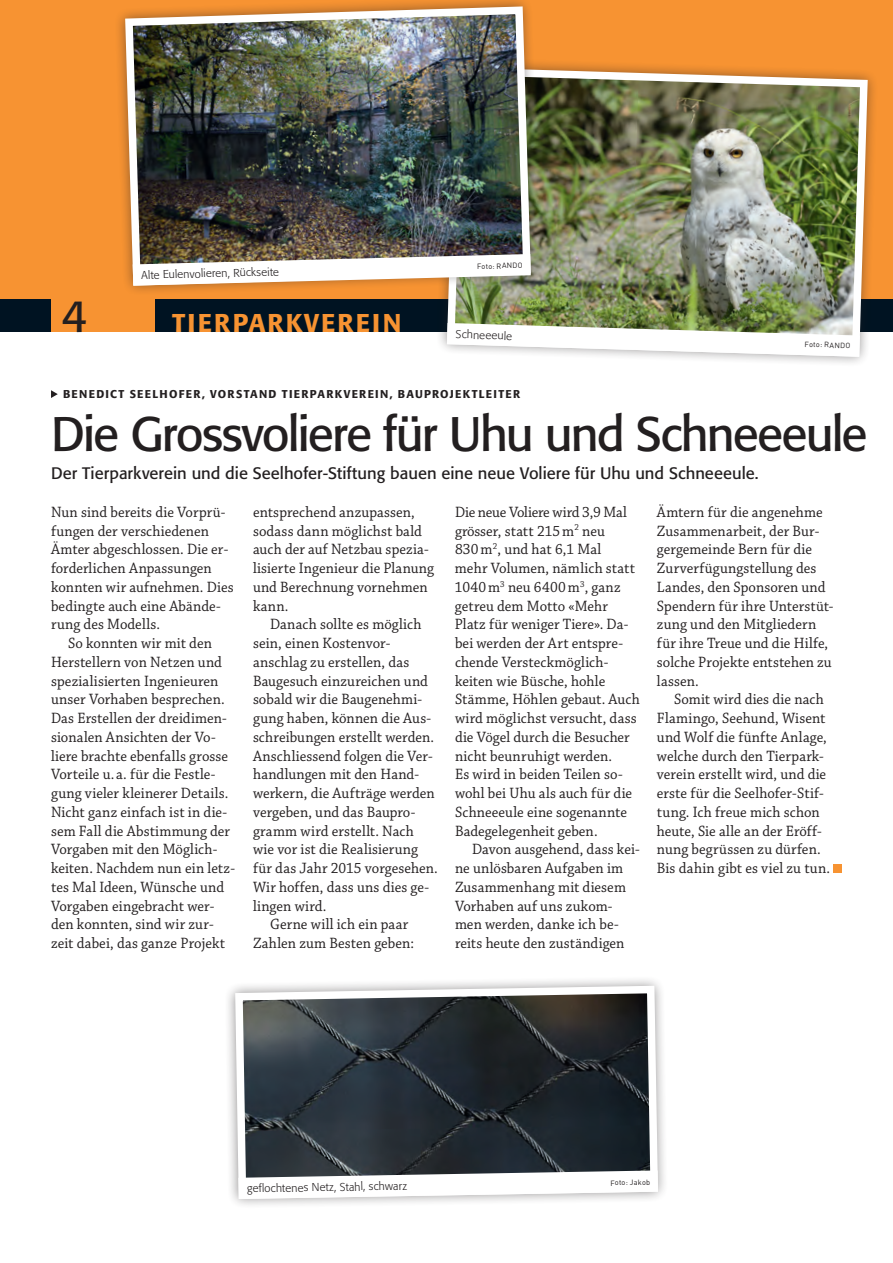
<style>
.page{position:relative;width:893px;height:1263px;background:#fff}
.page>*{position:absolute;margin:0;border:0;box-sizing:border-box;transform-origin:0 0}
.t1{font:48px "Formata";letter-spacing:-.04em;color:#231f20}
.t2{font:44.7px "Formata";color:#231f20}
.t3{font:500 25.5px "Formata";letter-spacing:.07em;color:#f79332}
.t4{font:500 25.5px "Formata";letter-spacing:.045em;color:#f79332}
.t5{font:16.5px "Formata";color:#231f20}
.t6{font:15.75px/18.8px "Chaparral Pro";letter-spacing:.005em;color:#231f20;scale:.94 1}
.t7{font:300 11.25px "Formata";color:#231f20}
.t8{font:500 11.25px "Formata";letter-spacing:.115em;color:#231f20}
.t9{font:7.5px "DIN";color:#231f20}
</style>
<div class="page">
<div style="left:0;top:0;width:893px;height:332px;background:#f79332"></div>
<div style="left:0;top:299px;width:51px;height:33px;background:#001322"></div>
<div style="left:155px;top:299px;width:738px;height:33px;background:#001322"></div>
<svg style="left:51px;top:390px;width:7px;height:8px"></svg>
<div style="left:833px;top:865px;width:9px;height:8px;background:#f79332"></div>
<img style="left:443px;top:63px;width:429px;height:298px">
<svg style="left:447px;top:323px;width:413px;height:34px"></svg>
<img style="left:118px;top:0;width:425px;height:298px">
<img style="left:121px;top:3px;width:414px;height:287px">
<img style="left:133px;top:254px;width:398px;height:32px">
<svg style="left:228px;top:979px;width:436px;height:226px"></svg>
<svg style="left:231px;top:982px;width:431px;height:221px;background:#484e53"></svg>
<svg style="left:238px;top:1170px;width:420px;height:29px"></svg>
<h2 class="t2" style="left:61px;top:289px;width:28px">4</h2>
<p class="t7" style="left:141px;top:268px;width:139px;rotate:-1deg">Alte Eulenvolieren, Rückseite</p>
<h3 class="t3" style="left:172px;top:307px;width:231px">TIERPARKVEREIN</h3>
<h3 class="t4" style="left:194px;top:307px;width:196px">ERPARKVEREIN</h3>
<p class="t9" style="left:477px;top:262px;width:47px;rotate:-2deg">Foto: RANDO</p>
<p class="t7" style="left:456px;top:327px;width:58px;rotate:2deg">Schneeeule</p>
<p class="t9" style="left:805px;top:339px;width:47px;rotate:2deg">Foto: RANDO</p>
<p class="t8" style="left:63px;top:387px;width:459px">BENEDICT SEELHOFER, VORSTAND TIERPARKVEREIN, BAUPROJEKTLEITER</p>
<h1 class="t1" style="left:51px;top:404px;width:818px">Die Grossvoliere für Uhu und Schneeeule</h1>
<p class="t5" style="left:51px;top:464px;width:709px">Der Tierparkverein und die Seelhofer-Stiftung bauen eine neue Voliere für Uhu und Schneeeule.</p>
<p class="t6" style="left:51px;top:503px;width:196px">Nun sind bereits die Vorprü&shy;fungen der verschiedenen<br>Ämter abgeschlossen. Die er&shy;forderlichen Anpassungen konnten wir aufnehmen. Dies bedingte auch eine Abände&shy;rung des Modells.</p>
<p class="t6" style="left:51px;top:634px;width:197px;text-indent:17px">So konnten wir mit den<br>Herstellern von Netzen und spezialisierten Ingenieuren unser Vorhaben besprechen.<br>Das Erstellen der dreidimen&shy;sionalen Ansichten der Vo&shy;liere brachte ebenfalls grosse<br>Vorteile u. a. für die Festle&shy;gung vieler kleinerer Details.<br>Nicht ganz einfach ist in die&shy;sem Fall die Abstimmung der<br>Vorgaben mit den Möglich&shy;keiten. Nachdem nun ein letz&shy;tes Mal Ideen, Wünsche und<br>Vorgaben eingebracht wer&shy;den konnten, sind wir zur&shy;zeit dabei, das ganze Projekt</p>
<p class="t6" style="left:253px;top:503px;width:194px">entsprechend anzupassen, sodass dann möglichst bald auch der auf Netzbau spezia&shy;lisierte Ingenieur die Planung und Berechnung vornehmen kann.</p>
<p class="t6" style="left:270px;top:616px;width:163px">Danach sollte es möglich</p>
<p class="t6" style="left:253px;top:634px;width:148px">sein, einen Kostenvor-</p>
<p class="t6" style="left:253px;top:653px;width:168px">anschlag zu erstellen, das</p>
<p class="t6" style="left:253px;top:672px;width:188px">Baugesuch einzureichen und</p>
<p class="t6" style="left:253px;top:691px;width:182px">sobald wir die Baugenehmi-</p>
<p class="t6" style="left:253px;top:709px;width:191px">gung haben, können die Aus-</p>
<p class="t6" style="left:253px;top:728px;width:194px">schreibungen erstellt werden.</p>
<p class="t6" style="left:253px;top:747px;width:193px">Anschliessend folgen die Ver-</p>
<p class="t6" style="left:253px;top:766px;width:178px">handlungen mit den Hand-</p>
<p class="t6" style="left:253px;top:784px;width:195px">werkern, die Aufträge werden</p>
<p class="t6" style="left:253px;top:803px;width:174px">vergeben, und das Baupro-</p>
<p class="t6" style="left:253px;top:822px;width:173px">gramm wird erstellt. Nach</p>
<p class="t6" style="left:253px;top:841px;width:177px">wie vor ist die Realisierung</p>
<p class="t6" style="left:253px;top:859px;width:198px">für das Jahr 2015 vorgesehen.</p>
<p class="t6" style="left:253px;top:878px;width:189px">Wir hoffen, dass uns dies ge-</p>
<p class="t6" style="left:253px;top:897px;width:80px">lingen wird.</p>
<p class="t6" style="left:270px;top:916px;width:149px">Gerne will ich ein paar</p>
<p class="t6" style="left:253px;top:934px;width:173px">Zahlen zum Besten geben:</p>
<p class="t6" style="left:455px;top:503px;width:198px">Die neue Voliere wird 3,9 Mal grösser, statt 215m<sup>2</sup> neu<br>830m<sup>2</sup>, und hat 6,1 Mal<br>mehr Volumen, nämlich statt<br>1040m<sup>3</sup> neu 6400m<sup>3</sup>, ganz getreu dem Motto «Mehr<br>Platz für weniger Tiere». Da&shy;bei werden der Art entspre&shy;chende Versteckmöglich&shy;keiten wie Büsche, hohle<br>Stämme, Höhlen gebaut. Auch wird möglichst versucht, dass die Vögel durch die Besucher nicht beunruhigt werden.<br>Es wird in beiden Teilen so&shy;wohl bei Uhu als auch für die<br>Schneeeule eine sogenannte<br>Badegelegenheit geben.</p>
<p class="t6" style="left:455px;top:841px;width:198px;text-indent:17px">Davon ausgehend, dass kei&shy;ne unlösbaren Aufgaben im<br>Zusammenhang mit diesem<br>Vorhaben auf uns zukom&shy;men werden, danke ich be&shy;reits heute den zuständigen</p>
<p class="t6" style="left:657px;top:503px;width:189px">Ämtern für die angenehme<br>Zusammenarbeit, der Bur&shy;gergemeinde Bern für die<br>Zurverfügungstellung des<br>Landes, den Sponsoren und<br>Spendern für ihre Unterstüt&shy;zung und den Mitgliedern für ihre Treue und die Hilfe, solche Projekte entstehen zu lassen.</p>
<p class="t6" style="left:657px;top:691px;width:186px;text-indent:17px">Somit wird dies die nach<br>Flamingo, Seehund, Wisent und Wolf die fünfte Anlage, welche durch den Tierpark&shy;verein erstellt wird, und die erste für die Seelhofer-Stif&shy;tung. Ich freue mich schon heute, Sie alle an der Eröff&shy;nung begrüssen zu dürfen.<br>Bis dahin gibt es viel zu tun.</p>
<p class="t7" style="left:247px;top:1182px;width:161px;rotate:-1deg">geflochtenes Netz, Stahl, schwarz</p>
<p class="t9" style="left:610px;top:1178px;width:41px;rotate:-1deg">Foto: Jakob</p>
</div>
